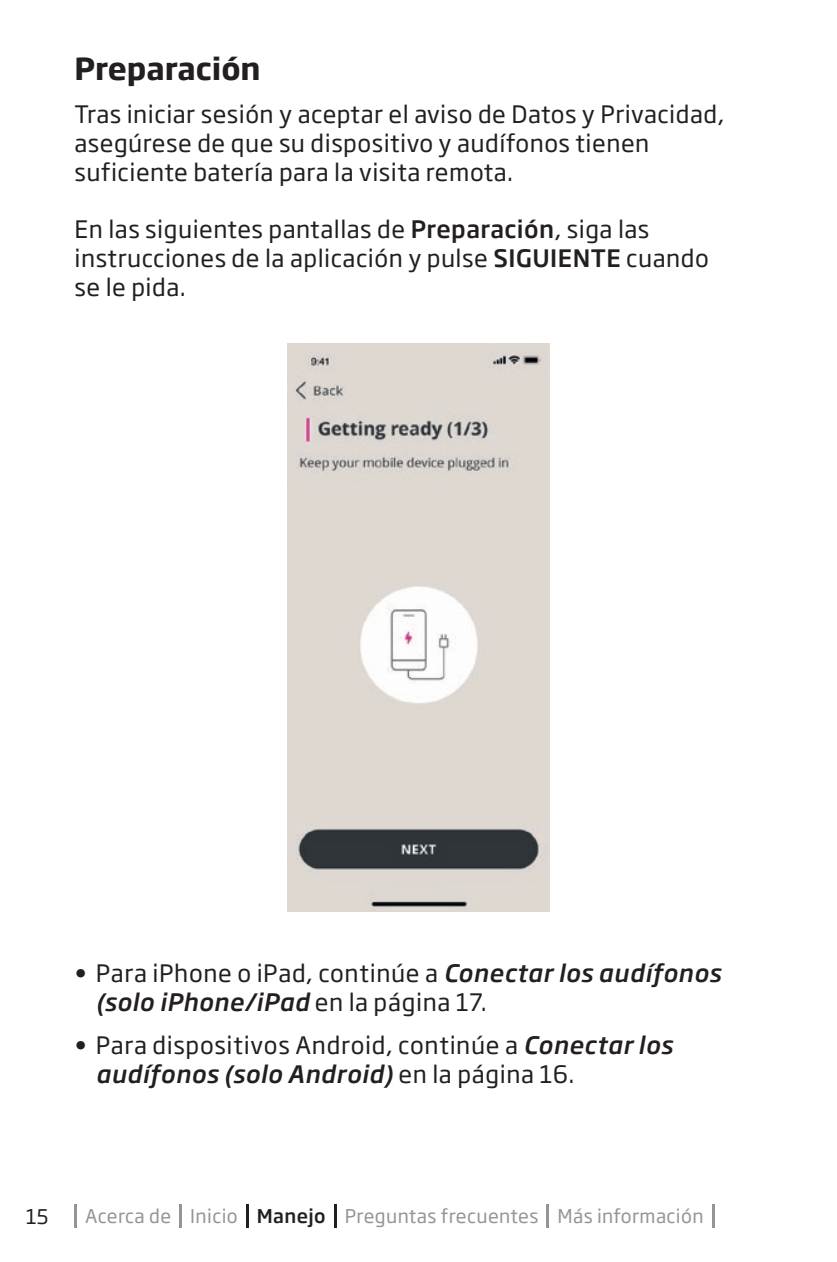
<style>
.page{position:relative;width:837px;height:1262px;background:#fff}
.page>*{position:absolute;margin:0;border:0;box-sizing:border-box;transform-origin:0 0}
.t1{font:700 30px "Soho Gothic Pro";color:#231f20}
.t2{font:23.75px/28.8px "Soho Gothic Pro";letter-spacing:.02em;color:#231f20}
.t3{font:20px "Soho Gothic Pro";color:#231f20}
.t4{font:18.75px "Soho Gothic Pro";letter-spacing:.02em;color:#939598}
.s1{font-weight:500}
.s2{font-weight:500;font-style:italic}
.s3{font-weight:500;color:#231f20}
</style>
<div class="page">
<hr style="left:74px;top:1204px;width:3px;height:23px;background:#939598">
<hr style="left:179px;top:1204px;width:3px;height:23px;background:#939598">
<hr style="left:246px;top:1204px;width:2px;height:23px;background:#231f20">
<hr style="left:334px;top:1204px;width:2px;height:23px;background:#231f20">
<hr style="left:546px;top:1204px;width:3px;height:23px;background:#939598">
<hr style="left:711px;top:1204px;width:3px;height:23px;background:#939598">
<img style="left:287px;top:343px;width:262px;height:568px">
<p class="t1" style="left:74px;top:45px;width:188px">Preparación</p>
<p class="t2" style="left:74px;top:99px;width:651px">Tras iniciar sesión y aceptar el aviso de Datos y Privacidad, asegúrese de que su dispositivo y audífonos tienen suficiente batería para la visita remota.</p>
<p class="t2" style="left:74px;top:214px;width:635px">En las siguientes pantallas de <span class="s1">Preparación</span>, siga las instrucciones de la aplicación y pulse <span class="s1">SIGUIENTE</span> cuando se le pida.</p>
<p class="t2" style="left:96px;top:957px;width:626px;text-indent:-21px">• Para iPhone o iPad, continúe a <span class="s2">Conectar los audífonos (solo iPhone/iPad</span> en la página 17.</p>
<p class="t2" style="left:96px;top:1029px;width:578px;text-indent:-21px">• Para dispositivos Android, continúe a <span class="s2">Conectar los audífonos (solo Android)</span> en la página 16.</p>
<p class="t3" style="left:26px;top:1201px;width:24px">15</p>
<p class="t4" style="left:85px;top:1201px;width:619px">Acerca de Inicio <span class="s3">Manejo</span> Preguntas frecuentes Más información</p>
</div>
